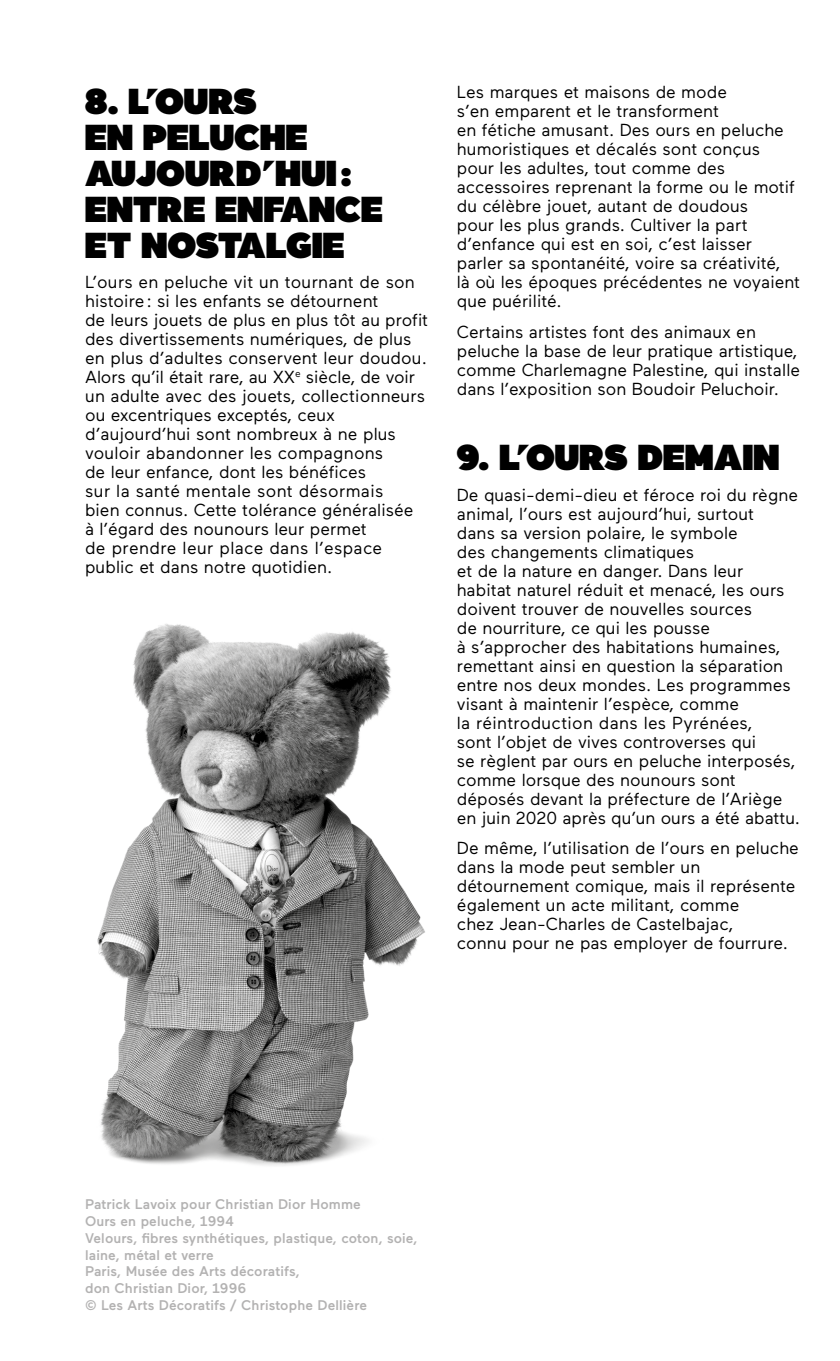
<style>
.page{position:relative;width:840px;height:1361px;background:#fff}
.page>*{position:absolute;margin:0;border:0;box-sizing:border-box;transform-origin:0 0}
.t1{font:900 36px/36px "Maax Display";letter-spacing:.01em;color:#000}
.t2{font:17.4px/19px "Maax";color:#000}
.t3{font:500 14px/16.8px "Maax";letter-spacing:.01em;color:#b3b2b2}
</style>
<div class="page">
<img style="left:97px;top:624px;width:328px;height:542px">
<h1 class="t1" style="left:85px;top:81px;width:299px">8. L’OURS<br>EN PELUCHE<br>AUJOURD’HUI :<br>ENTRE ENFANCE<br>ET NOSTALGIE</h1>
<p class="t2" style="left:85px;top:273px;width:344px">L’ours en peluche vit un tournant de son histoire: si les enfants se détournent<br>de leurs jouets de plus en plus tôt au profit des divertissements numériques, de plus en plus d’adultes conservent leur doudou.<br>Alors qu’il était rare, au XX<sup>e</sup> siècle, de voir un adulte avec des jouets, collectionneurs ou excentriques exceptés, ceux d’aujourd’hui sont nombreux à ne plus vouloir abandonner les compagnons<br>de leur enfance, dont les bénéfices<br>sur la santé mentale sont désormais<br>bien connus. Cette tolérance généralisée<br>à l’égard des nounours leur permet<br>de prendre leur place dans l’espace public et dans notre quotidien.</p>
<p class="t2" style="left:456px;top:83px;width:345px">Les marques et maisons de mode<br>s’en emparent et le transforment<br>en fétiche amusant. Des ours en peluche humoristiques et décalés sont conçus pour les adultes, tout comme des accessoires reprenant la forme ou le motif du célèbre jouet, autant de doudous<br>pour les plus grands. Cultiver la part d’enfance qui est en soi, c’est laisser parler sa spontanéité, voire sa créativité,<br>là où les époques précédentes ne voyaient que puérilité.</p>
<p class="t2" style="left:456px;top:322px;width:344px">Certains artistes font des animaux en peluche la base de leur pratique artistique, comme Charlemagne Palestine, qui installe dans l’exposition son Boudoir Peluchoir.</p>
<h1 class="t1" style="left:456px;top:437px;width:324px">9. L’OURS DEMAIN</h1>
<p class="t2" style="left:456px;top:485px;width:344px">De quasi-demi-dieu et féroce roi du règne animal, l’ours est aujourd’hui, surtout<br>dans sa version polaire, le symbole<br>des changements climatiques<br>et de la nature en danger. Dans leur habitat naturel réduit et menacé, les ours doivent trouver de nouvelles sources<br>de nourriture, ce qui les pousse<br>à s’approcher des habitations humaines, remettant ainsi en question la séparation entre nos deux mondes. Les programmes visant à maintenir l’espèce, comme<br>la réintroduction dans les Pyrénées,<br>sont l’objet de vives controverses qui<br>se règlent par ours en peluche interposés, comme lorsque des nounours sont déposés devant la préfecture de l’Ariège en juin 2020 après qu’un ours a été abattu.</p>
<p class="t2" style="left:456px;top:839px;width:343px">De même, l’utilisation de l’ours en peluche dans la mode peut sembler un détournement comique, mais il représente également un acte militant, comme<br>chez Jean-Charles de Castelbajac,<br>connu pour ne pas employer de fourrure.</p>
<p class="t3" style="left:85px;top:1194px;width:333px">Patrick Lavoix pour Christian Dior Homme<br>Ours en peluche, 1994<br>Velours, fibres synthétiques, plastique, coton, soie, laine, métal et verre<br>Paris, Musée des Arts décoratifs,<br>don Christian Dior, 1996<br>© Les Arts Décoratifs / Christophe Dellière</p>
</div>
